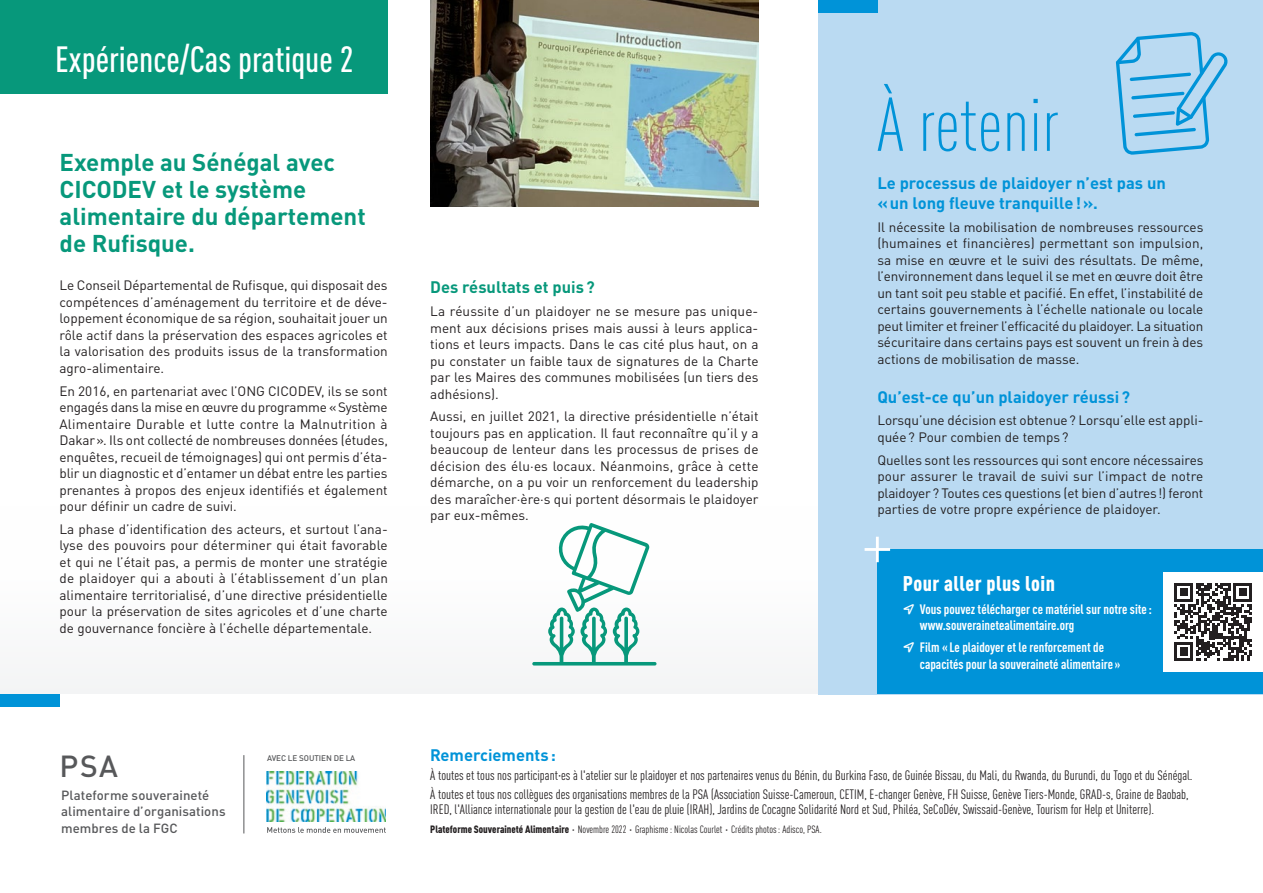
<style>
.page{position:relative;width:1263px;height:893px;background:#fff}
.page>*{position:absolute;margin:0;border:0;box-sizing:border-box;transform-origin:0 0}
.t1{font:300 condensed 75px "DINOT";color:#0093d8}
.t2{font:500 condensed 36px "DINOT";color:#fff}
.t3{font:500 30.15px "DINOT";color:#57585a}
.t4{font:700 24px/27px "DINOT";color:#07987b}
.t5{font:900 condensed 21px "DINOT";letter-spacing:.025em;color:#fff}
.t6{font:700 16.5px/19.5px "DINOT";color:#0093d8}
.t7{font:700 16.5px "DINOT";color:#07987b}
.t8{font:13.5px/16.5px "DINOT";color:#231f20;text-align:justify}
.t9{font:condensed 13.5px/19.2px "DINOT";color:#231f20}
.t10{font:700 condensed 13.5px/16.5px "DINOT";color:#fff}
.t11{font:500 13.2px/17px "DINOT";letter-spacing:.005em;color:#57585a}
.t12{font:condensed 10.5px "DINOT";color:#231f20}
.t13{font:500 8.1px "DINOT";letter-spacing:-.01em;color:#57585a}
.s1{font-weight:900}
</style>
<div class="page">
<svg style="left:532px;top:523px;width:124px;height:142px"></svg>
<div style="left:818px;top:0;width:445px;height:694px;background:#badaf2"></div>
<div style="left:877px;top:549px;width:386px;height:145px;background:#0093d8"></div>
<svg style="left:864px;top:537px;width:26px;height:25px"></svg>
<img style="left:430px;top:0;width:328px;height:206px">
<div style="left:0;top:0;width:388px;height:94px;background:#07987b"></div>
<div style="left:818px;top:0;width:59px;height:13px;background:#0093d8"></div>
<img style="left:267px;top:772px;width:119px;height:50px">
<svg style="left:267px;top:827px;width:119px;height:6px"></svg>
<hr style="left:244px;top:755px;width:1px;height:78px;background:#57585a">
<div style="left:0;top:694px;width:60px;height:13px;background:#0093d8"></div>
<svg style="left:1116px;top:32px;width:112px;height:123px"></svg>
<div style="left:1164px;top:572px;width:99px;height:99px;background:#fff"></div>
<svg style="left:1174px;top:583px;width:78px;height:78px"></svg>
<h2 class="t2" style="left:55px;top:38px;width:300px">Expérience/Cas pratique 2</h2>
<h3 class="t4" style="left:60px;top:149px;width:308px">Exemple au Sénégal avec<br>CICODEV et le système alimentaire du département de Rufisque.</h3>
<p class="t8" style="left:60px;top:277px;width:330px">Le Conseil Départemental de Rufisque, qui disposait des compétences d’aménagement du territoire et de déve&shy;loppement économique de sa région, souhaitait jouer un rôle actif dans la préservation des espaces agricoles et la valorisation des produits issus de la transformation agro-alimentaire.</p>
<p class="t8" style="left:60px;top:382px;width:330px">En 2016, en partenariat avec l’ONG CICODEV, ils se sont engagés dans la mise en œuvre du programme «Système Alimentaire Durable et lutte contre la Malnutrition à Dakar». Ils ont collecté de nombreuses données (études, enquêtes, recueil de témoignages) qui ont permis d’éta&shy;blir un diagnostic et d’entamer un débat entre les parties prenantes à propos des enjeux identifiés et également pour définir un cadre de suivi.</p>
<p class="t8" style="left:60px;top:521px;width:330px">La phase d’identification des acteurs, et surtout l’ana&shy;lyse des pouvoirs pour déterminer qui était favorable et qui ne l’était pas, a permis de monter une stratégie de plaidoyer qui a abouti à l’établissement d’un plan alimentaire territorialisé, d’une directive présidentielle pour la préservation de sites agricoles et d’une charte de gouvernance foncière à l’échelle départementale.</p>
<h3 class="t3" style="left:60px;top:746px;width:60px">PSA</h3>
<p class="t11" style="left:61px;top:786px;width:166px">Plateforme souveraineté alimentaire d’organisations membres de la FGC</p>
<p class="t13" style="left:267px;top:753px;width:90px">AVEC LE SOUTIEN DE LA</p>
<p class="t7" style="left:430px;top:276px;width:166px">Des résultats et puis?</p>
<p class="t8" style="left:430px;top:303px;width:330px">La réussite d’un plaidoyer ne se mesure pas unique&shy;ment aux décisions prises mais aussi à leurs applica&shy;tions et leurs impacts. Dans le cas cité plus haut, on a pu constater un faible taux de signatures de la Charte par les Maires des communes mobilisées (un tiers des adhésions).</p>
<p class="t8" style="left:430px;top:408px;width:330px">Aussi, en juillet 2021, la directive présidentielle n’était toujours pas en application. Il faut reconnaître qu’il y a beaucoup de lenteur dans les processus de prises de décision des élu·es locaux. Néanmoins, grâce à cette démarche, on a pu voir un renforcement du leadership des maraîcher·ère·s qui portent désormais le plaidoyer par eux-mêmes.</p>
<h1 class="t1" style="left:877px;top:82px;width:183px">À retenir</h1>
<p class="t6" style="left:877px;top:173px;width:290px">Le processus de plaidoyer n’est pas un «un long fleuve tranquille!».</p>
<p class="t8" style="left:877px;top:219px;width:328px">Il nécessite la mobilisation de nombreuses ressources (humaines et financières) permettant son impulsion, sa mise en œuvre et le suivi des résultats. De même, l’environnement dans lequel il se met en œuvre doit être un tant soit peu stable et pacifié. En effet, l’instabilité de certains gouvernements à l’échelle nationale ou locale peut limiter et freiner l’efficacité du plaidoyer. La situation sécuritaire dans certains pays est souvent un frein à des actions de mobilisation de masse.</p>
<p class="t6" style="left:877px;top:386px;width:254px">Qu’est-ce qu’un plaidoyer réussi?</p>
<p class="t8" style="left:877px;top:412px;width:328px">Lorsqu’une décision est obtenue? Lorsqu’elle est appli&shy;quée? Pour combien de temps ?</p>
<p class="t8" style="left:877px;top:451px;width:328px">Quelles sont les ressources qui sont encore nécessaires pour assurer le travail de suivi sur l’impact de notre plaidoyer? Toutes ces questions (et bien d’autres!) feront parties de votre propre expérience de plaidoyer.</p>
<h3 class="t5" style="left:903px;top:570px;width:154px">Pour aller plus loin</h3>
<p class="t10" style="left:920px;top:601px;width:234px">Vous pouvez télécharger ce matériel sur notre site: www.souverainetealimentaire.org</p>
<p class="t10" style="left:920px;top:639px;width:202px">Film « Le plaidoyer et le renforcement de capacités pour la souveraineté alimentaire »</p>
<p class="t6" style="left:430px;top:744px;width:127px">Remerciements:</p>
<p class="t9" style="left:430px;top:765px;width:764px">À toutes et tous nos participant·es à l'atelier sur le plaidoyer et nos partenaires venus du Bénin, du Burkina Faso, de Guinée Bissau, du Mali, du Rwanda, du Burundi, du Togo et du Sénégal.<br>À toutes et tous nos collègues des organisations membres de la PSA (Association Suisse-Cameroun, CETIM, E-changer Genève, FH Suisse, Genève Tiers-Monde, GRAD-s, Graine de Baobab,</p>
<p class="t9" style="left:430px;top:800px;width:725px">IRED, l'Alliance internationale pour la gestion de l'eau de pluie (IRAH), Jardins de Cocagne Solidarité Nord et Sud, Philéa, SeCoDév, Swissaid-Genève, Tourism for Help et Uniterre).</p>
<p class="t12" style="left:430px;top:824px;width:393px"><span class="s1">Plateforme Souveraineté Alimentaire</span> ⋅ Novembre 2022 ⋅ Graphisme: Nicolas Courlet ⋅ Crédits photos: Adisco, PSA.</p>
</div>
